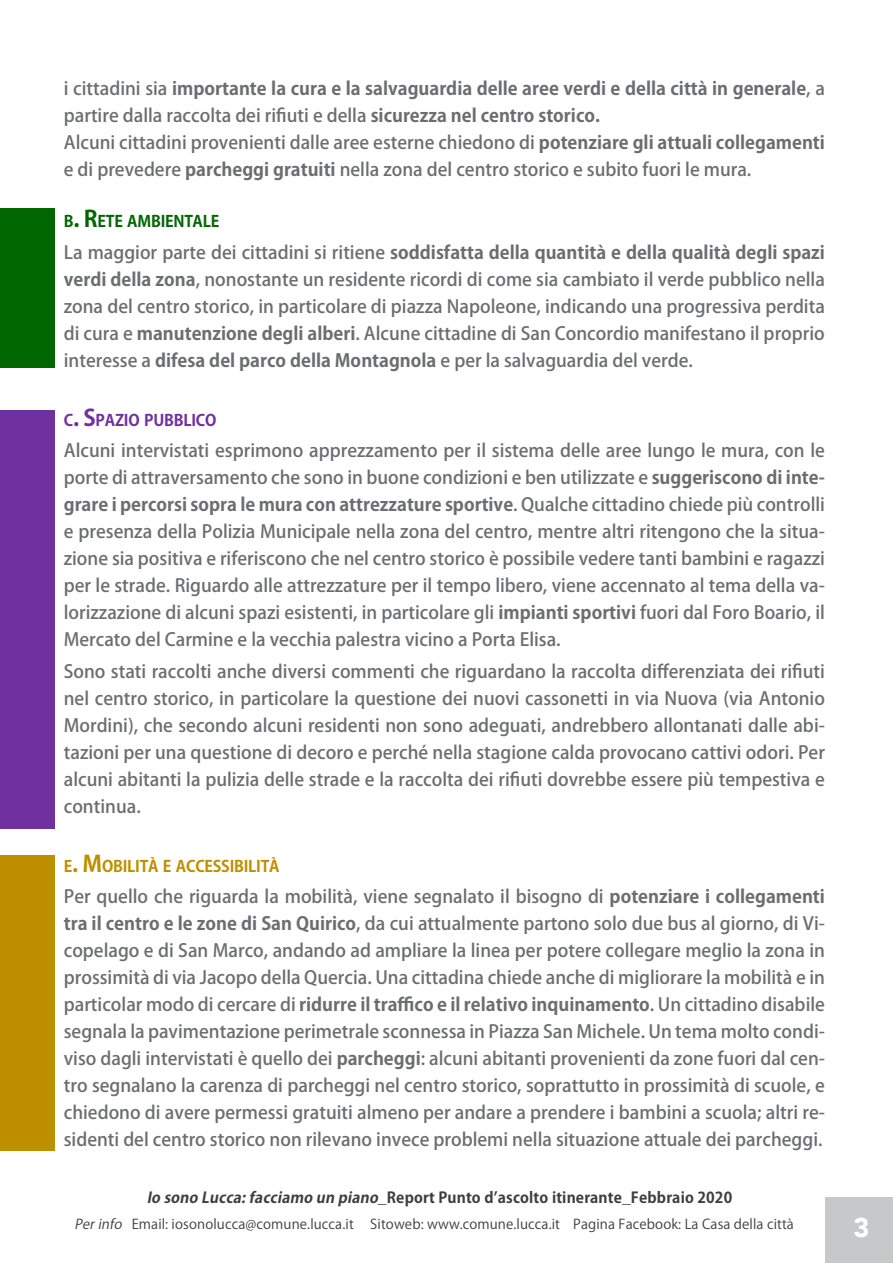
<style>
.page{position:relative;width:893px;height:1263px;background:#fff}
.page>*{position:absolute;margin:0;border:0;box-sizing:border-box;transform-origin:0 0}
.t1{font:900 27px "Avenir";color:#fff}
.t2{font:500 18px/27px "Koz Go Pro";color:#6c6d70;text-align:justify}
.t3{font:700 18px/27px "Koz Go Pro";color:#6c6d70}
.t4{font:700 15.75px "Koz Go Pro";letter-spacing:-.015em;color:#bf8f00}
.t5{font:700 15.75px "Koz Go Pro";letter-spacing:-.015em;color:#060}
.t6{font:700 15.75px "Koz Go Pro";letter-spacing:-.015em;color:#7030a0}
.t7{font:700 15px "Koz Go Pro";letter-spacing:.01em;color:#3e3e3f}
.t8{font:13.5px "Koz Go Pro";letter-spacing:.01em;color:#3e3e3f}
.s1{font-weight:500}
.s2{font-weight:700}
.s3{font-size:22.5px}
.s4{font-style:italic}
</style>
<div class="page">
<div style="left:825px;top:1197px;width:68px;height:66px;background:#c7c8ca"></div>
<div style="left:0;top:208px;width:54px;height:160px;background:#060"></div>
<div style="left:0;top:410px;width:54px;height:419px;background:#7030a0"></div>
<div style="left:0;top:855px;width:54px;height:295px;background:#bf8f00"></div>
<p class="t3" style="left:64px;top:76px;width:763px"><span class="s1">i cittadini sia</span> importante la cura e la salvaguardia delle aree verdi e della città in generale<span class="s1">, a partire dalla raccolta dei rifiuti e della</span> sicurezza nel centro storico.</p>
<p class="t2" style="left:64px;top:130px;width:763px">Alcuni cittadini provenienti dalle aree esterne chiedono di <span class="s2">potenziare gli attuali collegamenti </span>e di prevedere <span class="s2">parcheggi gratuiti</span> nella zona del centro storico e subito fuori le mura.</p>
<p class="t5" style="left:64px;top:211px;width:157px">B<span class="s3">. R</span>ETE AMBIENTALE</p>
<p class="t2" style="left:64px;top:239px;width:763px">La maggior parte dei cittadini si ritiene <span class="s2">soddisfatta della quantità e della qualità degli spazi verdi della zona</span>, nonostante un residente ricordi di come sia cambiato il verde pubblico nella zona del centro storico, in particolare di piazza Napoleone, indicando una progressiva perdita di cura e <span class="s2">manutenzione degli alberi</span>. Alcune cittadine di San Concordio manifestano il proprio interesse a <span class="s2">difesa del parco della Montagnola</span> e per la salvaguardia del verde.</p>
<p class="t6" style="left:64px;top:410px;width:154px">C<span class="s3">. S</span>PAZIO PUBBLICO</p>
<p class="t2" style="left:64px;top:438px;width:763px">Alcuni intervistati esprimono apprezzamento per il sistema delle aree lungo le mura, con le porte di attraversamento che sono in buone condizioni e ben utilizzate e <span class="s2">suggeriscono di inte&shy;grare i percorsi sopra le mura con attrezzature sportive</span>. Qualche cittadino chiede più controlli e presenza della Polizia Municipale nella zona del centro, mentre altri ritengono che la situa&shy;zione sia positiva e riferiscono che nel centro storico è possibile vedere tanti bambini e ragazzi per le strade. Riguardo alle attrezzature per il tempo libero, viene accennato al tema della va&shy;lorizzazione di alcuni spazi esistenti, in particolare gli <span class="s2">impianti sportivi</span> fuori dal Foro Boario, il Mercato del Carmine e la vecchia palestra vicino a Porta Elisa.</p>
<p class="t2" style="left:64px;top:658px;width:763px">Sono stati raccolti anche diversi commenti che riguardano la raccolta differenziata dei rifiuti nel centro storico, in particolare la questione dei nuovi cassonetti in via Nuova (via Antonio Mordini), che secondo alcuni residenti non sono adeguati, andrebbero allontanati dalle abi&shy;tazioni per una questione di decoro e perché nella stagione calda provocano cattivi odori. Per alcuni abitanti la pulizia delle strade e la raccolta dei rifiuti dovrebbe essere più tempestiva e continua.</p>
<p class="t4" style="left:64px;top:856px;width:217px">E<span class="s3">. M</span>OBILITÀ E ACCESSIBILITÀ</p>
<p class="t2" style="left:64px;top:884px;width:763px">Per quello che riguarda la mobilità, viene segnalato il bisogno di <span class="s2">potenziare i collegamenti tra il centro e le zone di San Quirico</span>, da cui attualmente partono solo due bus al giorno, di Vi&shy;copelago e di San Marco, andando ad ampliare la linea per potere collegare meglio la zona in prossimità di via Jacopo della Quercia. Una cittadina chiede anche di migliorare la mobilità e in particolar modo di cercare di <span class="s2">ridurre il traffico e il relativo inquinamento</span>. Un cittadino disabile segnala la pavimentazione perimetrale sconnessa in Piazza San Michele. Un tema molto condi&shy;viso dagli intervistati è quello dei <span class="s2">parcheggi</span>: alcuni abitanti provenienti da zone fuori dal cen&shy;tro segnalano la carenza di parcheggi nel centro storico, soprattutto in prossimità di scuole, e chiedono di avere permessi gratuiti almeno per andare a prendere i bambini a scuola; altri re&shy;sidenti del centro storico non rilevano invece problemi nella situazione attuale dei parcheggi.</p>
<p class="t7" style="left:147px;top:1188px;width:587px"><span class="s4">Io sono Lucca:facciamo un piano_</span>Report Punto d’ascolto itinerante_Febbraio 2020</p>
<p class="t8" style="left:74px;top:1215px;width:721px"><span class="s4">Perinfo</span> Email: iosonolucca@comune.lucca.it Sitoweb: www.comune.lucca.it Pagina Facebook: La Casa della città</p>
<h1 class="t1" style="left:854px;top:1205px;width:17px">3</h1>
</div>
